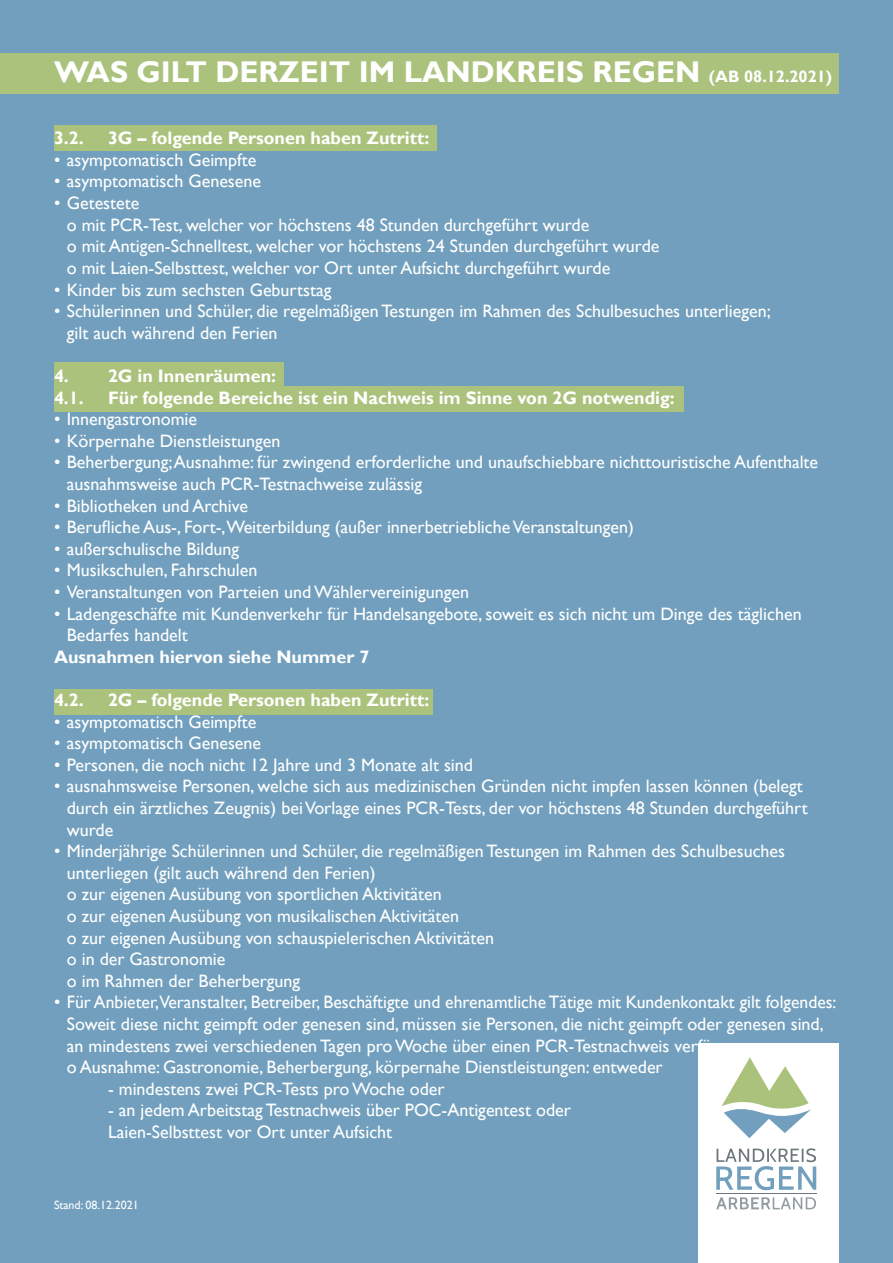
<style>
.page{position:relative;width:893px;height:1263px;background:#719fbd}
.page>*{position:absolute;margin:0;border:0;box-sizing:border-box;transform-origin:0 0}
.t1{font:700 30px "Gill Sans";color:#fff}
.t2{font:18px/21.6px "Gill Sans";color:#fff}
.t3{font:700 18px/21.6px "Gill Sans";color:#fff}
.t4{font:12px "Gill Sans";color:#fff}
.s1{font-size:16.5px}
</style>
<div class="page">
<div style="left:698px;top:1044px;width:141px;height:219px;background:#fff"></div>
<svg style="left:716px;top:1197px;width:100px;height:12px"></svg>
<svg style="left:716px;top:1148px;width:100px;height:42px"></svg>
<hr style="left:716px;top:1193px;width:100px;height:1px;background:#6d777b">
<svg style="left:721px;top:1057px;width:90px;height:81px"></svg>
<div style="left:0;top:53px;width:839px;height:41px;background:#abc27d"></div>
<div style="left:54px;top:689px;width:378px;height:25px;background:#abc27d"></div>
<div style="left:54px;top:362px;width:230px;height:26px;background:#abc27d"></div>
<div style="left:54px;top:386px;width:629px;height:25px;background:#abc27d"></div>
<div style="left:54px;top:125px;width:383px;height:26px;background:#abc27d"></div>
<h1 class="t1" style="left:54px;top:54px;width:780px">WAS GILT DERZEIT IM LANDKREIS REGEN <span class="s1">(AB 08.12.2021)</span></h1>
<p class="t3" style="left:54px;top:128px;width:31px">3.2.</p>
<p class="t3" style="left:108px;top:128px;width:323px">3G – folgende Personen haben Zutritt:</p>
<p class="t2" style="left:54px;top:149px;width:204px">• asymptomatisch Geimpfte</p>
<p class="t2" style="left:54px;top:171px;width:209px">• asymptomatisch Genesene</p>
<p class="t2" style="left:67px;top:193px;width:594px;text-indent:-13px">• Getestete<br>o mit PCR-Test, welcher vor höchstens 48 Stunden durchgeführt wurde<br>o mit Antigen-Schnelltest, welcher vor höchstens 24 Stunden durchgeführt wurde o mit Laien-Selbsttest, welcher vor Ort unter Aufsicht durchgeführt wurde</p>
<p class="t2" style="left:54px;top:279px;width:279px">• Kinder bis zum sechsten Geburtstag</p>
<p class="t2" style="left:67px;top:301px;width:706px;text-indent:-13px">• Schülerinnen und Schüler, die regelmäßigen Testungen im Rahmen des Schulbesuches unterliegen; gilt auch während den Ferien</p>
<p class="t3" style="left:54px;top:365px;width:224px">4. 2G in Innenräumen:<br>4.1.</p>
<p class="t3" style="left:108px;top:387px;width:568px">Für folgende Bereiche ist ein Nachweis im Sinne von 2G notwendig:</p>
<p class="t2" style="left:54px;top:409px;width:145px">• Innengastronomie</p>
<p class="t2" style="left:54px;top:430px;width:228px">• Körpernahe Dienstleistungen</p>
<p class="t2" style="left:67px;top:452px;width:753px;text-indent:-13px">• Beherbergung; Ausnahme: für zwingend erforderliche und unaufschiebbare nichttouristische Aufenthalte ausnahmsweise auch PCR-Testnachweise zulässig</p>
<p class="t2" style="left:54px;top:495px;width:196px">• Bibliotheken und Archive</p>
<p class="t2" style="left:54px;top:517px;width:581px">• Berufliche Aus-, Fort-,Weiterbildung (außer innerbetrieblicheVeranstaltungen)</p>
<p class="t2" style="left:54px;top:538px;width:187px">• außerschulische Bildung</p>
<p class="t2" style="left:54px;top:560px;width:205px">• Musikschulen, Fahrschulen</p>
<p class="t2" style="left:54px;top:581px;width:417px">• Veranstaltungen von Parteien und Wählervereinigungen</p>
<p class="t2" style="left:67px;top:603px;width:736px;text-indent:-13px">• Ladengeschäfte mit Kundenverkehr für Handelsangebote, soweit es sich nicht um Dinge des täglichen<br>Bedarfes handelt</p>
<p class="t3" style="left:54px;top:646px;width:317px">Ausnahmen hiervon siehe Nummer 7</p>
<p class="t3" style="left:54px;top:689px;width:31px">4.2.</p>
<p class="t3" style="left:108px;top:689px;width:323px">2G – folgende Personen haben Zutritt:</p>
<p class="t2" style="left:54px;top:711px;width:204px">• asymptomatisch Geimpfte</p>
<p class="t2" style="left:54px;top:733px;width:209px">• asymptomatisch Genesene</p>
<p class="t2" style="left:54px;top:754px;width:420px">• Personen, die noch nicht 12 Jahre und 3 Monate alt sind</p>
<p class="t2" style="left:67px;top:776px;width:742px;text-indent:-13px">• ausnahmsweise Personen, welche sich aus medizinischen Gründen nicht impfen lassen können (belegt durch ein ärztliches Zeugnis) bei Vorlage eines PCR-Tests, der vor höchstens 48 Stunden durchgeführt wurde</p>
<p class="t2" style="left:67px;top:841px;width:720px;text-indent:-13px">• Minderjährige Schülerinnen und Schüler, die regelmäßigen Testungen im Rahmen des Schulbesuches unterliegen (gilt auch während den Ferien)<br>o zur eigenen Ausübung von sportlichen Aktivitäten<br>o zur eigenen Ausübung von musikalischen Aktivitäten<br>o zur eigenen Ausübung von schauspielerischen Aktivitäten<br>o in der Gastronomie<br>o im Rahmen der Beherbergung</p>
<p class="t2" style="left:67px;top:992px;width:771px;text-indent:-13px">• Für Anbieter,Veranstalter, Betreiber, Beschäftigte und ehrenamtliche Tätige mit Kundenkontakt gilt folgendes:<br>Soweit diese nicht geimpft oder genesen sind, müssen sie Personen, die nicht geimpft oder genesen sind, an mindestens zwei verschiedenen Tagen pro Woche über einen PCR-Testnachweis verfügen<br>o Ausnahme: Gastronomie, Beherbergung, körpernahe Dienstleistungen: entweder</p>
<p class="t2" style="left:108px;top:1078px;width:338px">- mindestens zwei PCR-Tests pro Woche oder</p>
<p class="t2" style="left:108px;top:1100px;width:465px">- an jedem Arbeitstag Testnachweis über POC-Antigentest oder<br>Laien-Selbsttest vor Ort unter Aufsicht</p>
<p class="t4" style="left:54px;top:1198px;width:86px">Stand: 08.12.2021</p>
</div>
